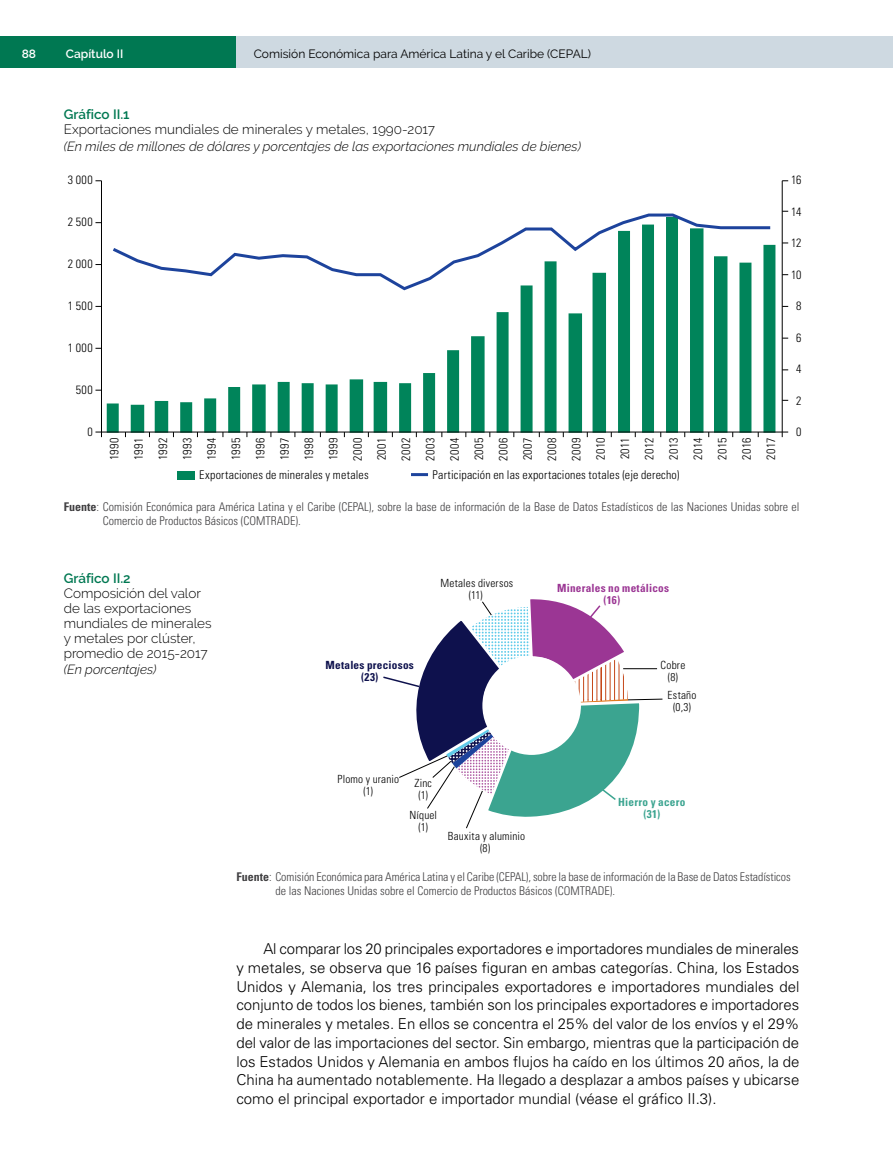
<style>
.page{position:relative;width:893px;height:1170px;background:#fff}
.page>*{position:absolute;margin:0;border:0;box-sizing:border-box;transform-origin:0 0}
.t1{font:300 15px/18.8px "Univers LT Std";color:#000;text-align:justify}
.t2{font:300 13.5px/15px "Raleway";color:#000}
.t3{font:600 13.5px "Raleway";color:#007852}
.t4{font:italic 300 13.2px "Raleway";color:#000}
.t5{font:300 condensed 12px/14.2px "Univers LT Std";color:#414042}
.t6{font:300 condensed 12px/24.3px "Univers LT Std";letter-spacing:.015em;color:#000;text-align:justify}
.t7{font:12px "Raleway";color:#000}
.t8{font:600 12px "Raleway";color:#fff}
.t9{font:300 condensed 11.25px/12px "Univers LT Std";letter-spacing:.02em;color:#000;text-align:center}
.t10{font:700 condensed 11.25px/12px "Univers LT Std";letter-spacing:.02em;color:#9b3694;text-align:center}
.t11{font:700 condensed 11.25px/12px "Univers LT Std";letter-spacing:.025em;color:#0e114d;text-align:center}
.t12{font:700 condensed 11.25px/12px "Univers LT Std";letter-spacing:.02em;color:#3ba490;text-align:center}
.s1{font-weight:700}
</style>
<div class="page">
<div style="left:0;top:36px;width:237px;height:32px;background:#007852"></div>
<div style="left:236px;top:36px;width:657px;height:32px;background:#ced9e1"></div>
<svg style="left:107px;top:244px;width:668px;height:187px"></svg>
<hr style="left:782px;top:181px;width:1px;height:251px;background:#000">
<hr style="left:101px;top:181px;width:1px;height:251px;background:#000">
<hr style="left:101px;top:431px;width:681px;height:1px;background:#000">
<svg style="left:782px;top:431px;width:6px;height:6px"></svg>
<svg style="left:95px;top:431px;width:7px;height:6px"></svg>
<svg style="left:109px;top:213px;width:664px;height:79px"></svg>
<div style="left:177px;top:471px;width:17px;height:8px;background:#00845a"></div>
<hr style="left:411px;top:473px;width:17px;height:3px;background:#1d439c">
<svg style="left:383px;top:599px;width:280px;height:230px"></svg>
<p class="t8" style="left:22px;top:47px;width:16px">88</p>
<p class="t8" style="left:66px;top:47px;width:59px">Capítulo II</p>
<p class="t7" style="left:254px;top:47px;width:339px">Comisión Económica para América Latina y el Caribe (CEPAL)</p>
<p class="t3" style="left:64px;top:106px;width:67px">Gráfico II.1</p>
<p class="t2" style="left:64px;top:122px;width:373px">Exportaciones mundiales de minerales y metales, 1990-2017</p>
<p class="t4" style="left:64px;top:138px;width:519px">(En miles de millones de dólares y porcentajes de las exportaciones mundiales de bienes)</p>
<p class="t6" style="left:68px;top:168px;width:26px">3 000</p>
<p class="t6" style="left:68px;top:210px;width:26px">2 500</p>
<p class="t6" style="left:68px;top:252px;width:26px">2 000</p>
<p class="t6" style="left:68px;top:294px;width:26px">1 500</p>
<p class="t6" style="left:68px;top:336px;width:26px">1 000</p>
<p class="t6" style="left:76px;top:378px;width:18px">500</p>
<p class="t6" style="left:791px;top:168px;width:12px">16</p>
<p class="t6" style="left:791px;top:199px;width:12px">14</p>
<p class="t6" style="left:791px;top:231px;width:12px">12</p>
<p class="t6" style="left:791px;top:262px;width:12px">10</p>
<p class="t6" style="left:796px;top:294px;width:7px">8</p>
<p class="t6" style="left:796px;top:325px;width:7px">6</p>
<p class="t6" style="left:796px;top:357px;width:7px">4</p>
<p class="t6" style="left:796px;top:388px;width:7px">2</p>
<p class="t6" style="left:87px;top:420px;width:7px">0</p>
<p class="t6" style="left:796px;top:420px;width:7px">0</p>
<p class="t6" style="left:102px;top:460px;width:24px;rotate:-90deg">1990<br>1991<br>1992<br>1993<br>1994<br>1995<br>1996<br>1997<br>1998<br>1999<br>2000<br>2001<br>2002<br>2003<br>2004<br>2005<br>2006<br>2007<br>2008<br>2009<br>2010<br>2011<br>2012<br>2013<br>2014<br>2015<br>2016<br>2017</p>
<p class="t6" style="left:199px;top:462px;width:171px">Exportaciones de minerales y metales</p>
<p class="t6" style="left:433px;top:462px;width:248px">Participación en las exportaciones totales (eje derecho)</p>
<p class="t5" style="left:103px;top:500px;width:698px;text-indent:-39px"><span class="s1">Fuente</span>: Comisión Económica para América Latina y el Caribe (CEPAL), sobre la base de información de la Base de Datos Estadísticos de las Naciones Unidas sobre el<br>Comercio de Productos Básicos (COMTRADE).</p>
<p class="t3" style="left:64px;top:570px;width:68px">Gráfico II.2</p>
<p class="t2" style="left:64px;top:585px;width:149px">Composición del valor de las exportaciones mundiales de minerales y metales por clúster, promedio de 2015-2017</p>
<p class="t4" style="left:64px;top:662px;width:94px">(En porcentajes)</p>
<p class="t11" style="left:325px;top:658px;width:90px">Metales preciosos (23)</p>
<p class="t9" style="left:441px;top:577px;width:74px">Metales diversos (11)</p>
<p class="t10" style="left:557px;top:582px;width:113px">Minerales no metálicos (16)</p>
<p class="t9" style="left:661px;top:658px;width:26px">Cobre (8)</p>
<p class="t9" style="left:668px;top:689px;width:30px">Estaño (0,3)</p>
<p class="t9" style="left:338px;top:773px;width:63px">Plomo y uranio (1)</p>
<p class="t9" style="left:414px;top:776px;width:19px">Zinc (1)</p>
<p class="t9" style="left:410px;top:809px;width:29px">Níquel (1)</p>
<p class="t9" style="left:448px;top:829px;width:79px">Bauxita y aluminio (8)</p>
<p class="t12" style="left:618px;top:796px;width:69px">Hierro y acero (31)</p>
<p class="t5" style="left:275px;top:869px;width:517px;text-indent:-39px"><span class="s1">Fuente</span>: Comisión Económica para América Latina y el Caribe (CEPAL), sobre la base de información de la Base de Datos Estadísticos de las Naciones Unidas sobre el Comercio de Productos Básicos (COMTRADE).</p>
<p class="t1" style="left:236px;top:939px;width:564px;text-indent:27px">Al comparar los 20 principales exportadores e importadores mundiales de minerales y metales, se observa que 16 países figuran en ambas categorías. China, los Estados Unidos y Alemania, los tres principales exportadores e importadores mundiales del conjunto de todos los bienes, también son los principales exportadores e importadores de minerales y metales. En ellos se concentra el 25% del valor de los envíos y el 29% del valor de las importaciones del sector. Sin embargo, mientras que la participación de los Estados Unidos y Alemania en ambos flujos ha caído en los últimos 20 años, la de China ha aumentado notablemente. Ha llegado a desplazar a ambos países y ubicarse como el principal exportador e importador mundial (véase el gráfico II.3).</p>
</div>
